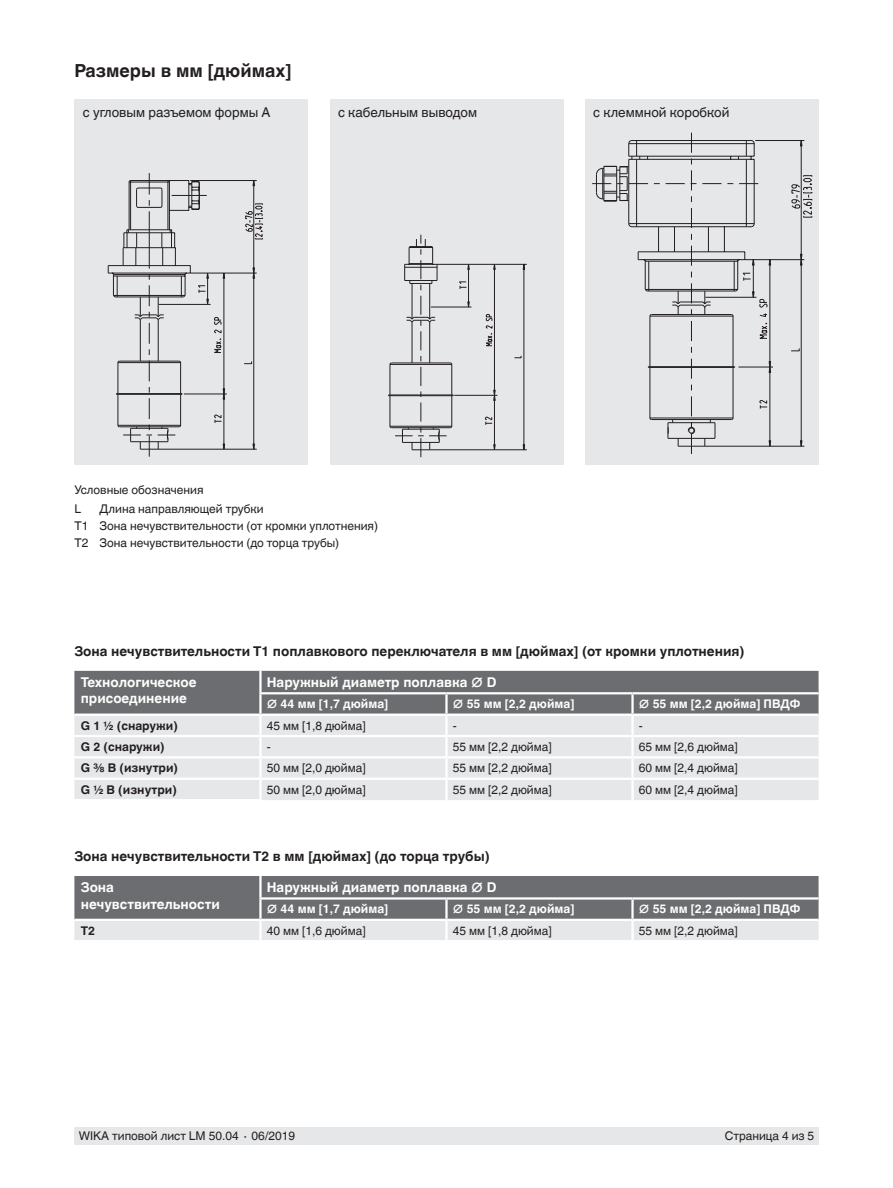
<style>
.page{position:relative;width:893px;height:1188px;background:#fff}
.page>*{position:absolute;margin:0;border:0;box-sizing:border-box;transform-origin:0 0}
.t1{font:700 18px "Helvetica World";color:#231f20}
.t2{font:700 13.5px "Helvetica World";color:#231f20}
.t3{font:700 13.5px/16.5px "Helvetica World";color:#fff}
.t4{font:13.5px "Helvetica World";color:#231f20}
.t5{font:12px/17.1px "Helvetica World";color:#231f20}
.t6{font:700 12px "Helvetica World";color:#fff}
.t7{font:700 12px "Helvetica World";color:#231f20}
</style>
<div class="page">
<div style="left:74px;top:1128px;width:745px;height:17px;background:#e6e7e9"></div>
<div style="left:74px;top:99px;width:234px;height:366px;background:#e6e7e9"></div>
<div style="left:330px;top:99px;width:233px;height:366px;background:#e6e7e9"></div>
<div style="left:585px;top:99px;width:234px;height:366px;background:#e6e7e9"></div>
<svg style="left:493px;top:444px;width:3px;height:6px"></svg>
<svg style="left:493px;top:390px;width:3px;height:11px"></svg>
<hr style="left:430px;top:450px;width:97px;height:1px;background:#231f20">
<hr style="left:454px;top:395px;width:43px;height:1px;background:#231f20">
<hr style="left:431px;top:307px;width:40px;height:1px;background:#231f20">
<hr style="left:494px;top:264px;width:1px;height:186px;background:#231f20">
<hr style="left:437px;top:264px;width:90px;height:1px;background:#231f20">
<hr style="left:524px;top:264px;width:1px;height:186px;background:#231f20">
<svg style="left:485px;top:314px;width:8px;height:32px"></svg>
<svg style="left:485px;top:417px;width:7px;height:8px"></svg>
<svg style="left:388px;top:235px;width:82px;height:222px"></svg>
<svg style="left:245px;top:203px;width:18px;height:36px"></svg>
<hr style="left:158px;top:449px;width:99px;height:1px;background:#231f20">
<hr style="left:184px;top:394px;width:43px;height:1px;background:#231f20">
<hr style="left:253px;top:181px;width:1px;height:268px;background:#231f20">
<hr style="left:190px;top:273px;width:67px;height:1px;background:#231f20">
<hr style="left:190px;top:180px;width:67px;height:1px;background:#231f20">
<svg style="left:108px;top:173px;width:117px;height:284px"></svg>
<svg style="left:805px;top:175px;width:7px;height:43px"></svg>
<svg style="left:711px;top:140px;width:94px;height:307px"></svg>
<svg style="left:595px;top:140px;width:160px;height:299px"></svg>
<svg style="left:638px;top:208px;width:73px;height:246px"></svg>
<svg style="left:791px;top:348px;width:9px;height:3px"></svg>
<svg style="left:759px;top:400px;width:8px;height:9px"></svg>
<svg style="left:742px;top:273px;width:9px;height:8px"></svg>
<div style="left:74px;top:671px;width:745px;height:43px;background:#6c6d70"></div>
<div style="left:74px;top:716px;width:745px;height:84px;background:#e6e7e9"></div>
<hr style="left:74px;top:799px;width:188px;height:2px;background:#fff">
<hr style="left:259px;top:671px;width:3px;height:21px;background:#fff">
<hr style="left:259px;top:692px;width:187px;height:2px;background:#fff">
<hr style="left:259px;top:694px;width:3px;height:20px;background:#fff">
<hr style="left:446px;top:692px;width:186px;height:2px;background:#fff">
<hr style="left:445px;top:694px;width:3px;height:20px;background:#fff">
<hr style="left:632px;top:692px;width:187px;height:2px;background:#fff">
<hr style="left:631px;top:694px;width:3px;height:20px;background:#fff">
<hr style="left:259px;top:716px;width:3px;height:19px;background:#fff">
<hr style="left:445px;top:716px;width:3px;height:19px;background:#fff">
<hr style="left:631px;top:716px;width:3px;height:19px;background:#fff">
<hr style="left:74px;top:735px;width:186px;height:2px;background:#fff">
<hr style="left:260px;top:735px;width:186px;height:2px;background:#fff">
<hr style="left:259px;top:737px;width:3px;height:19px;background:#fff">
<hr style="left:446px;top:735px;width:186px;height:2px;background:#fff">
<hr style="left:445px;top:737px;width:3px;height:19px;background:#fff">
<hr style="left:632px;top:735px;width:187px;height:2px;background:#fff">
<hr style="left:631px;top:737px;width:3px;height:19px;background:#fff">
<hr style="left:74px;top:756px;width:186px;height:3px;background:#fff">
<hr style="left:260px;top:756px;width:186px;height:3px;background:#fff">
<hr style="left:259px;top:759px;width:3px;height:19px;background:#fff">
<hr style="left:446px;top:756px;width:186px;height:3px;background:#fff">
<hr style="left:445px;top:759px;width:3px;height:19px;background:#fff">
<hr style="left:632px;top:756px;width:187px;height:3px;background:#fff">
<hr style="left:631px;top:759px;width:3px;height:19px;background:#fff">
<hr style="left:74px;top:778px;width:186px;height:2px;background:#fff">
<hr style="left:260px;top:778px;width:186px;height:2px;background:#fff">
<hr style="left:259px;top:780px;width:3px;height:19px;background:#fff">
<hr style="left:446px;top:778px;width:186px;height:2px;background:#fff">
<hr style="left:445px;top:780px;width:3px;height:20px;background:#fff">
<hr style="left:632px;top:778px;width:187px;height:2px;background:#fff">
<hr style="left:631px;top:780px;width:3px;height:20px;background:#fff">
<svg style="left:74px;top:876px;width:745px;height:64px;background:#939497"></svg>
<hr style="left:259px;top:876px;width:3px;height:21px;background:#fff">
<hr style="left:259px;top:897px;width:187px;height:3px;background:#fff">
<hr style="left:259px;top:900px;width:3px;height:19px;background:#fff">
<hr style="left:446px;top:897px;width:186px;height:3px;background:#fff">
<hr style="left:445px;top:900px;width:3px;height:19px;background:#fff">
<hr style="left:632px;top:897px;width:187px;height:3px;background:#fff">
<hr style="left:631px;top:900px;width:3px;height:19px;background:#fff">
<hr style="left:74px;top:919px;width:186px;height:2px;background:#fff">
<hr style="left:260px;top:919px;width:186px;height:2px;background:#fff">
<hr style="left:259px;top:921px;width:3px;height:19px;background:#fff">
<hr style="left:446px;top:919px;width:186px;height:2px;background:#fff">
<hr style="left:445px;top:921px;width:3px;height:19px;background:#fff">
<hr style="left:632px;top:919px;width:187px;height:2px;background:#fff">
<hr style="left:631px;top:921px;width:3px;height:19px;background:#fff">
<h1 class="t1" style="left:74px;top:60px;width:219px">Размеры в мм [дюймах]</h1>
<p class="t4" style="left:83px;top:104px;width:189px">с угловым разъемом формы A</p>
<p class="t4" style="left:338px;top:104px;width:141px">с кабельным выводом</p>
<p class="t4" style="left:593px;top:104px;width:138px">с клеммной коробкой</p>
<p class="t5" style="left:74px;top:481px;width:131px;line-height:18.9px">Условные обозначения<br>L</p>
<p class="t5" style="left:74px;top:500px;width:305px;text-indent:25px">Длина направляющей трубки<br>T1 Зона нечувствительности (от кромки уплотнения)<br>T2 Зона нечувствительности (до торца трубы)</p>
<p class="t2" style="left:74px;top:644px;width:672px">Зона нечувствительности T1 поплавкового переключателя в мм [дюймах] (от кромки уплотнения)</p>
<p class="t3" style="left:81px;top:674px;width:117px">Технологическое присоединение</p>
<p class="t3" style="left:267px;top:674px;width:231px">Наружный диаметр поплавка ∅ D</p>
<p class="t6" style="left:267px;top:697px;width:123px">∅ 44 мм [1,7 дюйма]</p>
<p class="t6" style="left:453px;top:697px;width:123px">∅ 55 мм [2,2 дюйма]</p>
<p class="t6" style="left:639px;top:697px;width:163px">∅ 55 мм [2,2 дюйма] ПВДФ</p>
<p class="t7" style="left:81px;top:719px;width:99px">G 1 ½ (снаружи)</p>
<p class="t5" style="left:267px;top:717px;width:100px">45 мм [1,8 дюйма]</p>
<p class="t5" style="left:453px;top:717px;width:5px">-</p>
<p class="t5" style="left:639px;top:717px;width:5px">-</p>
<p class="t7" style="left:81px;top:740px;width:85px">G 2 (снаружи)</p>
<p class="t5" style="left:267px;top:738px;width:5px">-</p>
<p class="t5" style="left:453px;top:738px;width:100px">55 мм [2,2 дюйма]</p>
<p class="t5" style="left:639px;top:738px;width:100px">65 мм [2,6 дюйма]</p>
<p class="t7" style="left:81px;top:761px;width:99px">G ⅜ B (изнутри)</p>
<p class="t5" style="left:267px;top:760px;width:100px">50 мм [2,0 дюйма]</p>
<p class="t5" style="left:453px;top:760px;width:100px">55 мм [2,2 дюйма]</p>
<p class="t5" style="left:639px;top:760px;width:100px">60 мм [2,4 дюйма]</p>
<p class="t7" style="left:81px;top:783px;width:98px">G ½ B (изнутри)</p>
<p class="t5" style="left:267px;top:781px;width:100px">50 мм [2,0 дюйма]</p>
<p class="t5" style="left:453px;top:781px;width:100px">55 мм [2,2 дюйма]</p>
<p class="t5" style="left:639px;top:781px;width:100px">60 мм [2,4 дюйма]</p>
<p class="t2" style="left:74px;top:849px;width:417px">Зона нечувствительности T2 в мм [дюймах] (до торца трубы)</p>
<p class="t3" style="left:81px;top:879px;width:141px">Зона нечувствительности</p>
<p class="t3" style="left:267px;top:879px;width:231px">Наружный диаметр поплавка ∅ D</p>
<p class="t6" style="left:267px;top:902px;width:123px">∅ 44 мм [1,7 дюйма]</p>
<p class="t6" style="left:453px;top:902px;width:123px">∅ 55 мм [2,2 дюйма]</p>
<p class="t6" style="left:639px;top:902px;width:163px">∅ 55 мм [2,2 дюйма] ПВДФ</p>
<p class="t7" style="left:81px;top:924px;width:16px">T2</p>
<p class="t5" style="left:267px;top:922px;width:100px">40 мм [1,6 дюйма]</p>
<p class="t5" style="left:453px;top:922px;width:100px">45 мм [1,8 дюйма]</p>
<p class="t5" style="left:639px;top:922px;width:100px">55 мм [2,2 дюйма]</p>
<p class="t5" style="left:79px;top:1128px;width:218px">WIKA типовой лист LM 50.04 ∙ 06/2019</p>
<p class="t5" style="left:725px;top:1128px;width:91px">Страница 4 из 5</p>
</div>
